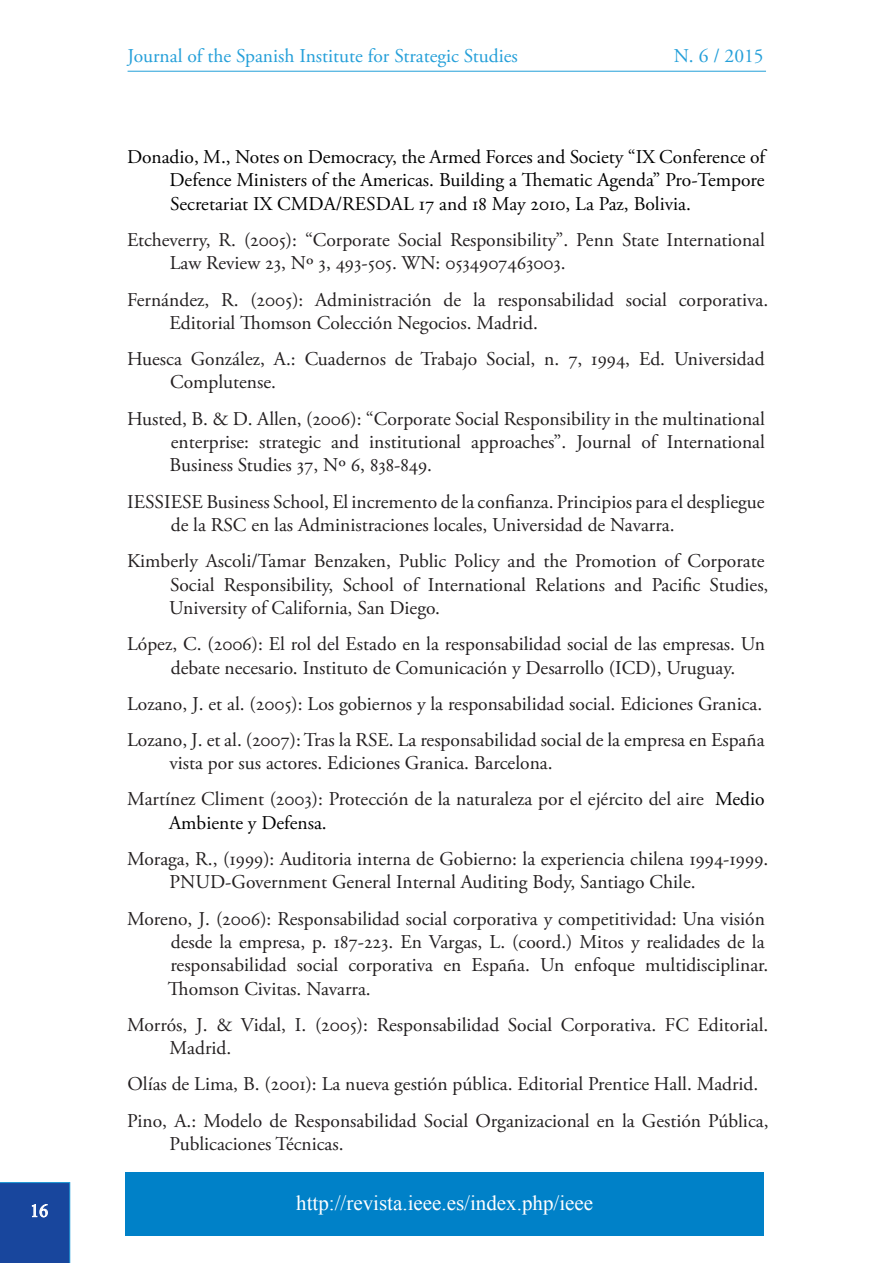
<style>
.page{position:relative;width:893px;height:1263px;background:#fff}
.page>*{position:absolute;margin:0;border:0;box-sizing:border-box;transform-origin:0 0}
.t1{font:21px "Times New Roman";color:#fff}
.IEEE_bibliografia{font:19.5px/23.4px "Adobe Garamond Pro";color:#231f20}
.IEEE_bibliografia-2{font:19.5px/23.4px "Adobe Garamond Pro";color:#000;text-align:justify}
.t2{font:19.5px "Adobe Garamond Pro";color:#249fd9}
.t3{font:18px "Times New Roman";color:#fff}
.s1{color:#000}
</style>
<div class="page">
<div style="left:0;top:1182px;width:70px;height:81px;background:#18469d"></div>
<hr style="left:128px;top:71px;width:638px;height:1px;background:#249fd9">
<div style="left:125px;top:1173px;width:639px;height:63px;background:#0081c8"></div>
<p class="t3" style="left:30px;top:1198px;width:19px">16</p>
<p class="t2" style="left:128px;top:44px;width:392px">Journal of the Spanish Institute for Strategic Studies</p>
<p class="t2" style="left:674px;top:44px;width:91px">N. 6 / 2015</p>
<p class="IEEE_bibliografia-2" style="left:170px;top:146px;width:597px;text-indent:-43px">Donadio, M., Notes on Democracy, the Armed Forces and Society “IX Conference of Defence Ministers of the Americas. Building a Thematic Agenda” Pro-Tempore Secretariat IX CMDA/RESDAL 17 and 18 May 2010, La Paz, Bolivia.</p>
<p class="IEEE_bibliografia" style="left:170px;top:229px;width:597px;text-indent:-43px">Etcheverry, R. (2005): “Corporate Social Responsibility”. Penn State International<br>Law Review 23, Nº 3, 493-505. WN: 0534907463003.</p>
<p class="IEEE_bibliografia" style="left:170px;top:288px;width:600px;text-indent:-42px">Fernández, R. (2005): Administración de la responsabilidad social corporativa.<br>Editorial Thomson Colección Negocios. Madrid.</p>
<p class="IEEE_bibliografia" style="left:170px;top:348px;width:596px;text-indent:-43px">Huesca González, A.: Cuadernos de Trabajo Social, n. 7, 1994, Ed. Universidad<br>Complutense.</p>
<p class="IEEE_bibliografia" style="left:170px;top:407px;width:597px;text-align:justify;text-indent:-42px">Husted, B. &amp; D. Allen, (2006): “Corporate Social Responsibility in the multinational enterprise: strategic and institutional approaches”. Journal of International Business Studies 37, Nº 6, 838-849.</p>
<p class="IEEE_bibliografia" style="left:171px;top:490px;width:595px;text-indent:-44px">IESSIESE Business School, El incremento de la confianza. Principios para el despliegue de la RSC en las Administraciones locales, Universidad de Navarra.</p>
<p class="IEEE_bibliografia" style="left:169px;top:550px;width:601px;text-indent:-42px">Kimberly Ascoli/Tamar Benzaken, Public Policy and the Promotion of Corporate<br>Social Responsibility, School of International Relations and Pacific Studies,<br>University of California, San Diego.</p>
<p class="IEEE_bibliografia" style="left:171px;top:633px;width:596px;text-indent:-44px">López, C. (2006): El rol del Estado en la responsabilidad social de las empresas. Un debate necesario. Instituto de Comunicación y Desarrollo (ICD), Uruguay.</p>
<p class="IEEE_bibliografia" style="left:127px;top:692px;width:637px">Lozano, J. et al. (2005): Los gobiernos y la responsabilidad social. Ediciones Granica.</p>
<p class="IEEE_bibliografia" style="left:169px;top:729px;width:597px;text-indent:-42px">Lozano, J. et al. (2007): Tras la RSE. La responsabilidad social de la empresa en España vista por sus actores. Ediciones Granica. Barcelona.</p>
<p class="IEEE_bibliografia" style="left:169px;top:788px;width:597px;text-indent:-42px">Martínez Climent (2003): Protección de la naturaleza por el ejército del aire <span class="s1">Medio<br>Ambiente y Defensa.</span></p>
<p class="IEEE_bibliografia" style="left:170px;top:848px;width:600px;text-indent:-42px">Moraga, R., (1999): Auditoria interna de Gobierno: la experiencia chilena 1994-1999.<br>PNUD-Government General Internal Auditing Body, Santiago Chile.</p>
<p class="IEEE_bibliografia" style="left:168px;top:907px;width:602px;text-indent:-41px">Moreno, J. (2006): Responsabilidad social corporativa y competitividad: Una visión desde la empresa, p. 187-223. En Vargas, L. (coord.) Mitos y realidades de la responsabilidad social corporativa en España. Un enfoque multidisciplinar.<br>Thomson Civitas. Navarra.</p>
<p class="IEEE_bibliografia" style="left:170px;top:1014px;width:600px;text-indent:-43px">Morrós, J. &amp; Vidal, I. (2005): Responsabilidad Social Corporativa. FC Editorial.<br>Madrid.</p>
<p class="IEEE_bibliografia" style="left:128px;top:1073px;width:632px">Olías de Lima, B. (2001): La nueva gestión pública. Editorial Prentice Hall. Madrid.</p>
<p class="IEEE_bibliografia" style="left:170px;top:1109px;width:600px;text-indent:-43px">Pino, A.: Modelo de Responsabilidad Social Organizacional en la Gestión Pública,<br>Publicaciones Técnicas.</p>
<p class="t1" style="left:296px;top:1189px;width:298px">http://revista.ieee.es/index.php/ieee</p>
</div>
